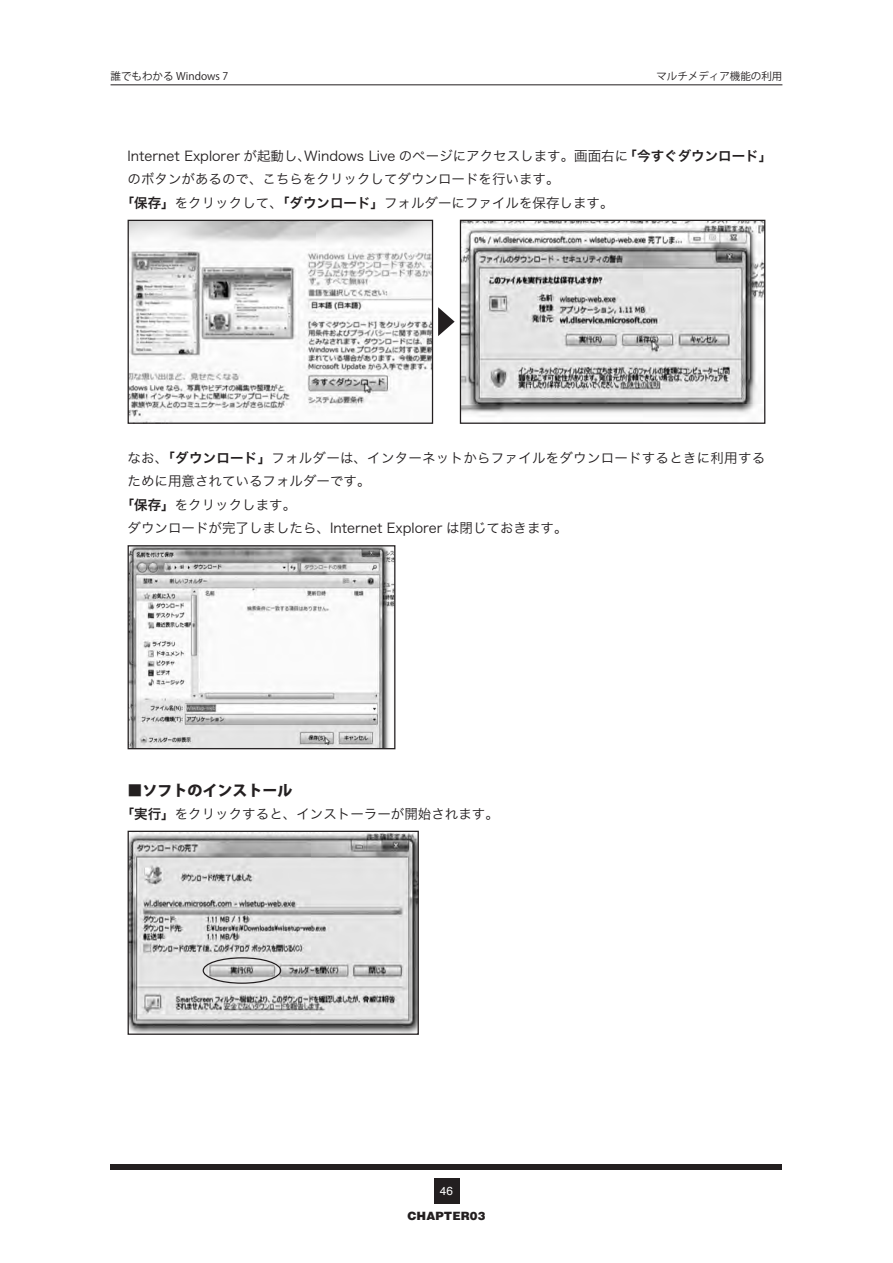
<style>
.page{position:relative;width:893px;height:1263px;background:#fff}
.page>*{position:absolute;margin:0;border:0;box-sizing:border-box;transform-origin:0 0}
.t1{font:800 15px "Koz Go Std";color:#231f20}
.t2{font:13.5px/23.7px "Hira Kaku Pro W3";color:#231f20}
.t3{font:900 11.7px "Helvetica";color:#231f20}
.t4{font:11.7px "Helvetica";color:#fff}
.t5{font:10.5px "Koz Go Std";color:#231f20}
.s1{font-family:"Hira Kaku Pro W6"}
</style>
<div class="page">
<div style="left:434px;top:1178px;width:25px;height:25px;background:#231f20"></div>
<div style="left:111px;top:1164px;width:671px;height:5px;background:#231f20"></div>
<hr style="left:111px;top:85px;width:671px;height:1px;background:#231f20">
<img style="left:130px;top:222px;width:301px;height:200px">
<div style="left:128px;top:220px;width:305px;height:204px;border:1px solid #231f20"></div>
<img style="left:462px;top:222px;width:301px;height:195px">
<div style="left:460px;top:220px;width:305px;height:204px;border:1px solid #231f20"></div>
<svg style="left:438px;top:307px;width:17px;height:29px"></svg>
<img style="left:130px;top:547px;width:263px;height:200px">
<div style="left:128px;top:545px;width:267px;height:204px;border:1px solid #231f20"></div>
<img style="left:130px;top:833px;width:287px;height:200px">
<div style="left:128px;top:831px;width:291px;height:204px;border:1px solid #231f20"></div>
<div style="left:203px;top:957px;width:78px;height:27px;border:1px solid #231f20;border-radius:50%"></div>
<p class="t5" style="left:111px;top:69px;width:119px">誰でもわかる Windows 7</p>
<p class="t5" style="left:656px;top:69px;width:127px">マルチメディア機能の利用</p>
<p class="t2" style="left:128px;top:143px;width:646px">Internet Explorer が起動し、Windows Live のページにアクセスします。画面右に<span class="s1">「今すぐダウンロード」</span>のボタンがあるので、こちらをクリックしてダウンロードを行います。</p>
<p class="t2" style="left:121px;top:190px;width:494px"><span class="s1">「保存」</span>をクリックして、<span class="s1">「ダウンロード」</span>フォルダーにファイルを保存します。</p>
<p class="t2" style="left:128px;top:445px;width:639px">なお、<span class="s1">「ダウンロード」</span>フォルダーは、インターネットからファイルをダウンロードするときに利用するために用意されているフォルダーです。</p>
<p class="t2" style="left:121px;top:492px;width:177px"><span class="s1">「保存」</span>をクリックします。</p>
<p class="t2" style="left:128px;top:516px;width:441px">ダウンロードが完了しましたら、Internet Explorer は閉じておきます。</p>
<p class="t1" style="left:128px;top:781px;width:167px">■ソフトのインストール</p>
<p class="t2" style="left:121px;top:801px;width:380px"><span class="s1">「実行」</span>をクリックすると、インストーラーが開始されます。</p>
<p class="t4" style="left:440px;top:1181px;width:15px">46</p>
<p class="t3" style="left:407px;top:1208px;width:79px">CHAPTER03</p>
</div>
